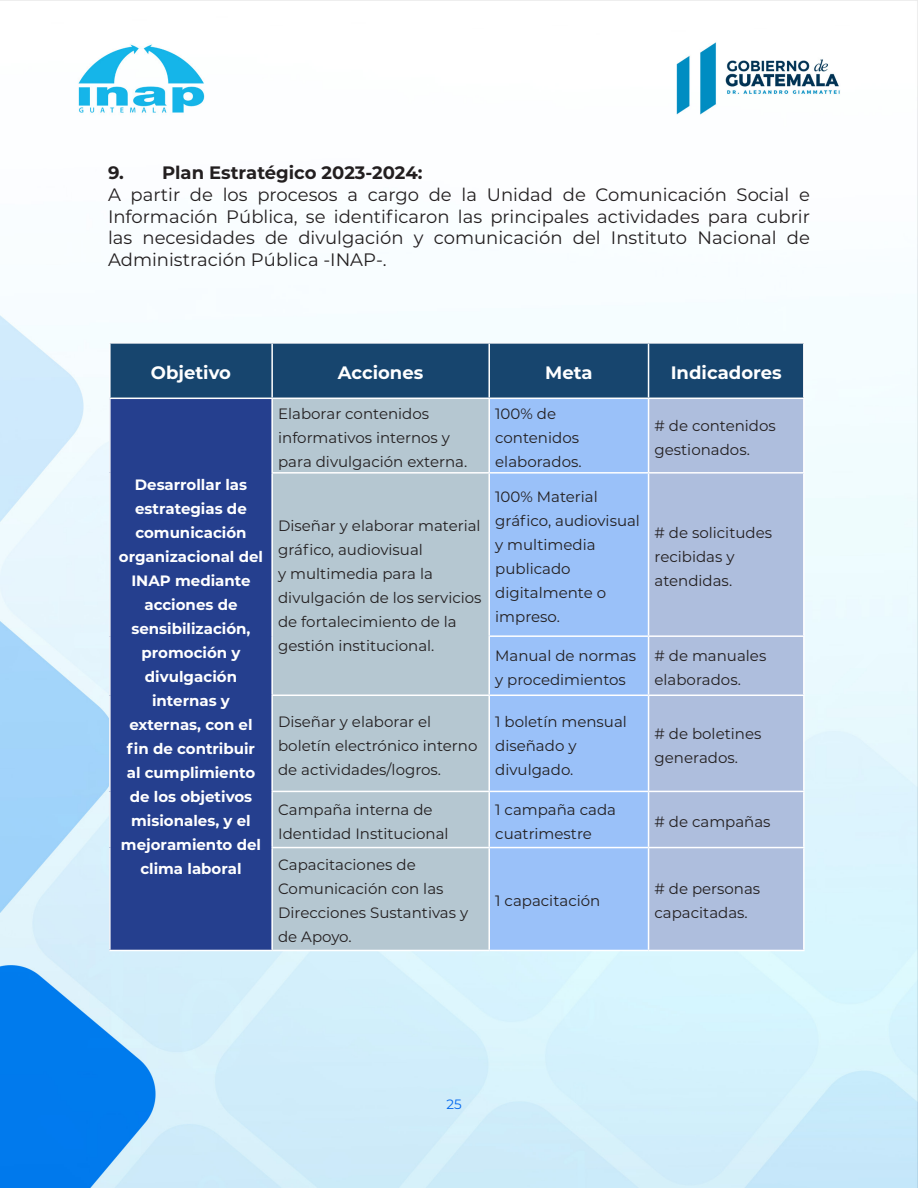
<style>
.page{position:relative;width:918px;height:1188px;background:#fff}
.page>*{position:absolute;margin:0;border:0;box-sizing:border-box;transform-origin:0 0}
.Estilo_de_párrafo_1{font:18px/21.6px "Montserrat";color:#231f20;text-align:justify}
.Estilo_de_párrafo_4{font:700 18px "Montserrat";color:#fff}
.Estilo_de_párrafo_1-2{font:700 18px "Montserrat";color:#231f20}
.Estilo_de_párrafo_4-2{font:15px/24px "Montserrat";color:#231f20}
.Estilo_de_párrafo_4-3{font:700 15px/24px "Montserrat";color:#fff;text-align:center}
.t1{font:13.5px "Montserrat";color:#0067ee}
</style>
<div class="page">
<img style="left:0;top:0;width:918px;height:1188px">
<div style="left:111px;top:344px;width:692px;height:54px;background:#17456e"></div>
<div style="left:110px;top:398px;width:162px;height:552px;background:#253f8e"></div>
<div style="left:273px;top:399px;width:215px;height:551px;background:#b5c7d1"></div>
<div style="left:490px;top:399px;width:158px;height:551px;background:#9ac1f9"></div>
<div style="left:649px;top:399px;width:154px;height:551px;background:#aebedd"></div>
<hr style="left:109px;top:950px;width:163px;height:1px;background:#fff">
<hr style="left:109px;top:399px;width:2px;height:74px;background:#fff">
<hr style="left:109px;top:473px;width:2px;height:163px;background:#fff">
<hr style="left:109px;top:636px;width:2px;height:59px;background:#fff">
<hr style="left:109px;top:695px;width:2px;height:96px;background:#fff">
<hr style="left:109px;top:791px;width:2px;height:57px;background:#fff">
<hr style="left:109px;top:848px;width:2px;height:102px;background:#fff">
<hr style="left:271px;top:399px;width:2px;height:73px;background:#fff">
<hr style="left:271px;top:472px;width:218px;height:2px;background:#fff">
<hr style="left:271px;top:474px;width:2px;height:162px;background:#fff">
<hr style="left:271px;top:636px;width:2px;height:59px;background:#fff">
<hr style="left:271px;top:695px;width:218px;height:1px;background:#fff">
<hr style="left:271px;top:696px;width:2px;height:95px;background:#fff">
<hr style="left:271px;top:791px;width:218px;height:1px;background:#fff">
<hr style="left:271px;top:792px;width:2px;height:55px;background:#fff">
<hr style="left:271px;top:847px;width:218px;height:1px;background:#fff">
<hr style="left:271px;top:848px;width:2px;height:102px;background:#fff">
<hr style="left:272px;top:950px;width:217px;height:1px;background:#fff">
<hr style="left:488px;top:399px;width:2px;height:73px;background:#fff">
<hr style="left:489px;top:472px;width:160px;height:2px;background:#fff">
<hr style="left:488px;top:474px;width:2px;height:161px;background:#fff">
<hr style="left:488px;top:635px;width:161px;height:2px;background:#fff">
<hr style="left:488px;top:637px;width:2px;height:58px;background:#fff">
<hr style="left:489px;top:695px;width:160px;height:1px;background:#fff">
<hr style="left:488px;top:696px;width:2px;height:95px;background:#fff">
<hr style="left:489px;top:791px;width:160px;height:1px;background:#fff">
<hr style="left:488px;top:792px;width:2px;height:55px;background:#fff">
<hr style="left:489px;top:847px;width:160px;height:1px;background:#fff">
<hr style="left:488px;top:848px;width:2px;height:102px;background:#fff">
<hr style="left:489px;top:950px;width:160px;height:1px;background:#fff">
<hr style="left:648px;top:399px;width:1px;height:73px;background:#fff">
<hr style="left:803px;top:399px;width:2px;height:73px;background:#fff">
<hr style="left:649px;top:472px;width:156px;height:2px;background:#fff">
<hr style="left:648px;top:474px;width:1px;height:161px;background:#fff">
<hr style="left:803px;top:474px;width:2px;height:161px;background:#fff">
<hr style="left:649px;top:635px;width:156px;height:2px;background:#fff">
<hr style="left:648px;top:637px;width:1px;height:58px;background:#fff">
<hr style="left:803px;top:637px;width:2px;height:58px;background:#fff">
<hr style="left:649px;top:695px;width:156px;height:1px;background:#fff">
<hr style="left:648px;top:696px;width:1px;height:95px;background:#fff">
<hr style="left:803px;top:696px;width:2px;height:95px;background:#fff">
<hr style="left:649px;top:791px;width:156px;height:1px;background:#fff">
<hr style="left:648px;top:792px;width:1px;height:55px;background:#fff">
<hr style="left:803px;top:792px;width:2px;height:55px;background:#fff">
<hr style="left:649px;top:847px;width:156px;height:1px;background:#fff">
<hr style="left:648px;top:848px;width:1px;height:102px;background:#fff">
<hr style="left:803px;top:848px;width:2px;height:102px;background:#fff">
<hr style="left:649px;top:950px;width:156px;height:1px;background:#fff">
<hr style="left:109px;top:342px;width:163px;height:2px;background:#fff">
<hr style="left:109px;top:344px;width:2px;height:54px;background:#fff">
<hr style="left:272px;top:342px;width:217px;height:2px;background:#fff">
<hr style="left:271px;top:344px;width:2px;height:54px;background:#fff">
<hr style="left:489px;top:342px;width:160px;height:2px;background:#fff">
<hr style="left:488px;top:344px;width:2px;height:54px;background:#fff">
<hr style="left:649px;top:342px;width:156px;height:2px;background:#fff">
<hr style="left:648px;top:344px;width:1px;height:54px;background:#fff">
<hr style="left:803px;top:344px;width:2px;height:54px;background:#fff">
<hr style="left:109px;top:398px;width:163px;height:1px;background:#fff">
<hr style="left:272px;top:398px;width:217px;height:1px;background:#fff">
<hr style="left:489px;top:398px;width:160px;height:1px;background:#fff">
<hr style="left:649px;top:398px;width:156px;height:1px;background:#fff">
<p class="Estilo_de_párrafo_1-2" style="left:108px;top:160px;width:316px">9. Plan Estratégico 2023-2024:</p>
<p class="Estilo_de_párrafo_1" style="left:108px;top:183px;width:704px">A partir de los procesos a cargo de la Unidad de Comunicación Social e Información Pública, se identificaron las principales actividades para cubrir las necesidades de divulgación y comunicación del Instituto Nacional de Administración Pública -INAP-.</p>
<p class="Estilo_de_párrafo_4" style="left:151px;top:360px;width:82px">Objetivo</p>
<p class="Estilo_de_párrafo_4" style="left:338px;top:360px;width:87px">Acciones</p>
<p class="Estilo_de_párrafo_4" style="left:545px;top:360px;width:49px">Meta</p>
<p class="Estilo_de_párrafo_4" style="left:671px;top:360px;width:112px">Indicadores</p>
<p class="Estilo_de_párrafo_4-3" style="left:119px;top:472px;width:146px">Desarrollar las estrategias de comunicación organizacional del<br>INAP mediante acciones de sensibilización, promoción y divulgación internas y externas, con el fin de contribuir al cumplimiento de los objetivos misionales, y el mejoramiento del clima laboral</p>
<p class="Estilo_de_párrafo_4-2" style="left:278px;top:401px;width:191px">Elaborar contenidos informativos internos y para divulgación externa.</p>
<p class="Estilo_de_párrafo_4-2" style="left:495px;top:401px;width:88px">100% de contenidos elaborados.</p>
<p class="Estilo_de_párrafo_4-2" style="left:655px;top:413px;width:123px"># de contenidos gestionados.</p>
<p class="Estilo_de_párrafo_4-2" style="left:278px;top:513px;width:205px">Diseñar y elaborar material gráfico, audiovisual<br>y multimedia para la divulgación de los servicios de fortalecimiento de la gestión institucional.</p>
<p class="Estilo_de_párrafo_4-2" style="left:495px;top:484px;width:146px">100% Material gráfico, audiovisual y multimedia publicado digitalmente o impreso.</p>
<p class="Estilo_de_párrafo_4-2" style="left:655px;top:520px;width:119px"># de solicitudes recibidas y atendidas.</p>
<p class="Estilo_de_párrafo_4-2" style="left:495px;top:643px;width:142px">Manual de normas y procedimientos</p>
<p class="Estilo_de_párrafo_4-2" style="left:655px;top:643px;width:113px"># de manuales elaborados.</p>
<p class="Estilo_de_párrafo_4-2" style="left:278px;top:709px;width:201px">Diseñar y elaborar el boletín electrónico interno de actividades/logros.</p>
<p class="Estilo_de_párrafo_4-2" style="left:495px;top:709px;width:133px">1 boletín mensual diseñado y divulgado.</p>
<p class="Estilo_de_párrafo_4-2" style="left:278px;top:797px;width:172px">Campaña interna de<br>Identidad Institucional</p>
<p class="Estilo_de_párrafo_4-2" style="left:495px;top:797px;width:122px">1 campaña cada cuatrimestre</p>
<p class="Estilo_de_párrafo_4-2" style="left:278px;top:852px;width:192px">Capacitaciones de<br>Comunicación con las<br>Direcciones Sustantivas y de Apoyo.</p>
<p class="Estilo_de_párrafo_4-2" style="left:495px;top:888px;width:107px">1 capacitación</p>
<p class="Estilo_de_párrafo_4-2" style="left:655px;top:721px;width:108px"># de boletines generados.</p>
<p class="Estilo_de_párrafo_4-2" style="left:655px;top:809px;width:118px"># de campañas</p>
<p class="Estilo_de_párrafo_4-2" style="left:655px;top:876px;width:107px"># de personas capacitadas.</p>
<p class="t1" style="left:447px;top:1095px;width:17px">25</p>
</div>
